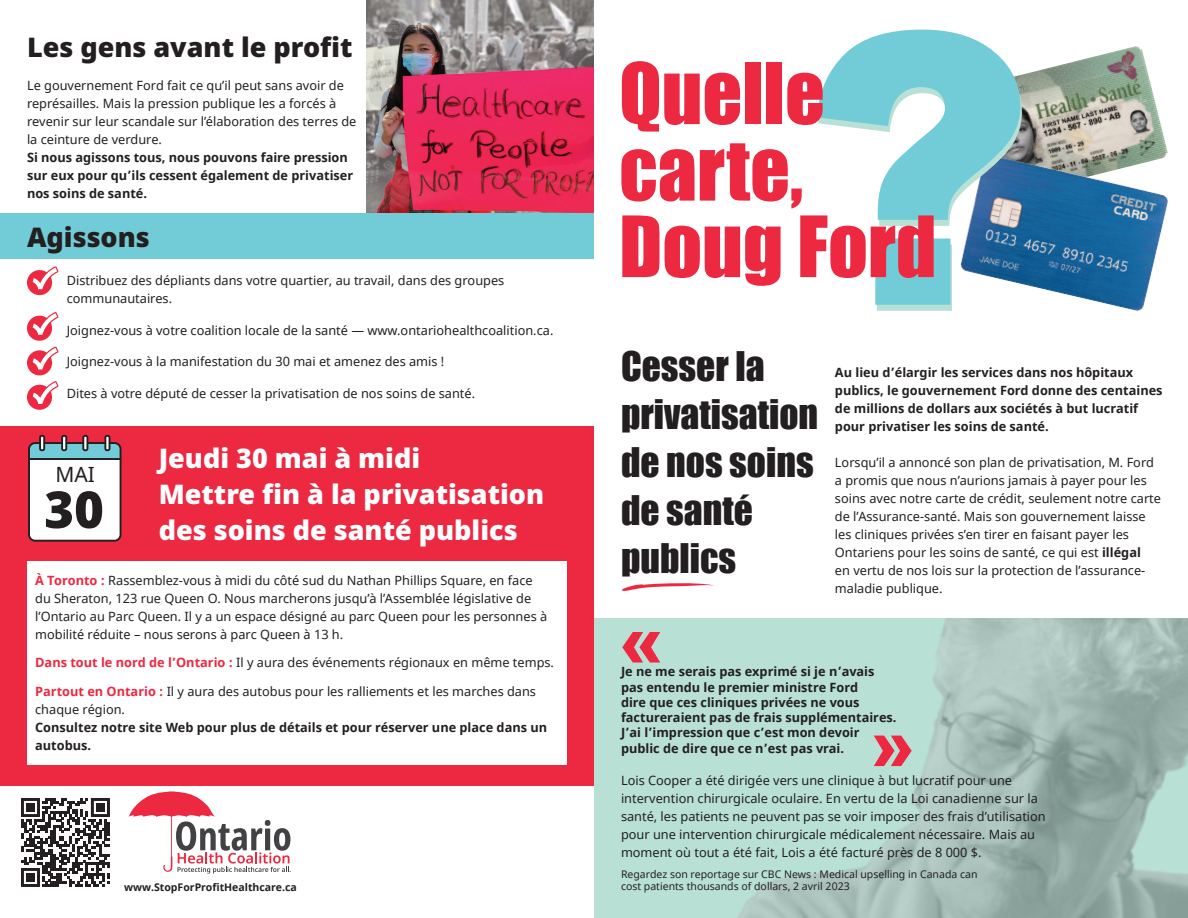
<style>
.page{position:relative;width:1188px;height:918px;background:#fff}
.page>*{position:absolute;margin:0;border:0;box-sizing:border-box;transform-origin:0 0}
.t1{font:78px "Impact";color:#ed2841}
.t2{font:900 67.5px "Arial";color:#ed2841}
.t3{font:51px "Noto Sans Arabic";color:#231f20}
.t4{font:37.5px/48px "Impact";color:#231f20}
.t5{font:900 27px/36px "Noto Sans";color:#fff}
.t6{font:900 27px "Noto Sans";color:#231f20}
.t7{font:21px "Noto Sans";color:#231f20}
.t8{font:12.75px/18px "Noto Sans";color:#231f20}
.t9{font:700 12.75px/15.3px "Noto Sans";color:#231f20}
.t10{font:10.5px/12.6px "Noto Sans";color:#231f20}
.t11{font:700 10.5px "Noto Sans";color:#231f20}
.s1{font-weight:700}
.s2{font-weight:700;color:#ed2841}
</style>
<div class="page">
<img style="left:1022px;top:46px;width:142px;height:90px">
<img style="left:1022px;top:136px;width:146px;height:175px">
<svg style="left:876px;top:74px;width:146px;height:237px"></svg>
<div style="left:594px;top:619px;width:594px;height:299px;background:#b9e0d5"></div>
<img style="left:737px;top:619px;width:451px;height:299px">
<div style="left:0;top:426px;width:594px;height:360px;background:#ed2841"></div>
<img style="left:366px;top:0;width:228px;height:213px">
<div style="left:27px;top:561px;width:540px;height:203px;background:#fff"></div>
<div style="left:27px;top:385px;width:25px;height:25px;background:#ed2841;border-radius:50%"></div>
<svg style="left:31px;top:381px;width:28px;height:24px"></svg>
<div style="left:27px;top:350px;width:25px;height:25px;background:#ed2841;border-radius:50%"></div>
<svg style="left:31px;top:347px;width:28px;height:24px"></svg>
<div style="left:27px;top:316px;width:25px;height:25px;background:#ed2841;border-radius:50%"></div>
<svg style="left:31px;top:312px;width:28px;height:24px"></svg>
<div style="left:27px;top:270px;width:25px;height:25px;background:#ed2841;border-radius:50%"></div>
<svg style="left:31px;top:266px;width:28px;height:24px"></svg>
<svg style="left:28px;top:435px;width:93px;height:107px;background:#d7d5d8"></svg>
<div style="left:0;top:213px;width:594px;height:46px;background:#72ccd7"></div>
<svg style="left:21px;top:798px;width:89px;height:89px"></svg>
<div style="left:26px;top:873px;width:8px;height:8px;background:#231f20"></div>
<svg style="left:128px;top:791px;width:163px;height:83px"></svg>
<svg style="left:816px;top:30px;width:204px;height:275px;fill:#72ccd7"></svg>
<svg style="left:622px;top:583px;width:92px;height:8px"></svg>
<svg style="left:874px;top:736px;width:38px;height:30px"></svg>
<p class="t6" style="left:27px;top:26px;width:327px">Les gens avant le profit</p>
<p class="t8" style="left:27px;top:76px;width:331px">Le gouvernement Ford fait ce qu’il peut sans avoir de représailles. Mais la pression publique les a forcés à revenir sur leur scandale sur l’élaboration des terres de la ceinture de verdure.<br><span class="s1">Si nous agissons tous, nous pouvons faire pression sur eux pour qu’ils cessent également de privatiser nos soins de santé.</span></p>
<p class="t6" style="left:27px;top:217px;width:124px">Agissons</p>
<p class="t8" style="left:67px;top:271px;width:439px">Distribuez des dépliants dans votre quartier, au travail, dans des groupes communautaires.</p>
<p class="t8" style="left:67px;top:321px;width:488px">Joignez-vous à votre coalition locale de la santé — www.ontariohealthcoalition.ca.</p>
<p class="t8" style="left:67px;top:352px;width:379px">Joignez-vous à la manifestation du 30 mai et amenez des amis !</p>
<p class="t8" style="left:67px;top:384px;width:410px">Dites à votre député de cesser la privatisation de nos soins de santé.</p>
<p class="t7" style="left:55px;top:460px;width:41px">MAI</p>
<p class="t3" style="left:44px;top:481px;width:61px">30</p>
<p class="t5" style="left:159px;top:441px;width:263px">Jeudi 30 mai à midi</p>
<p class="t5" style="left:159px;top:477px;width:387px">Mettre fin à la privatisation des soins de santé publics</p>
<p class="t8" style="left:35px;top:571px;width:514px"><span class="s2">À Toronto :</span> Rassemblez-vous à midi du côté sud du Nathan Phillips Square, en face du Sheraton, 123 rue Queen O. Nous marcherons jusqu’à l’Assemblée législative de l’Ontario au Parc Queen. Il y a un espace désigné au parc Queen pour les personnes à mobilité réduite – nous serons à parc Queen à 13 h.</p>
<p class="t8" style="left:35px;top:653px;width:520px"><span class="s2">Dans tout le nord de l’Ontario :</span> Il y aura des événements régionaux en même temps.</p>
<p class="t8" style="left:35px;top:682px;width:502px"><span class="s2">Partout en Ontario :</span> Il y aura des autobus pour les ralliements et les marches dans chaque région.</p>
<p class="t9" style="left:35px;top:718px;width:513px;line-height:18px">Consultez notre site Web pour plus de détails et pour réserver une place dans un autobus.</p>
<p class="t11" style="left:124px;top:880px;width:174px">www.StopForProfitHealthcare.ca</p>
<p class="t1" style="left:619px;top:33px;width:207px">Quelle</p>
<p class="t1" style="left:619px;top:110px;width:185px">carte,</p>
<p class="t1" style="left:619px;top:186px;width:319px">Doug Ford</p>
<p class="t4" style="left:621px;top:341px;width:199px">Cesser la privatisation de nos soins de santé publics</p>
<p class="t2" style="left:619px;top:592px;width:47px">«</p>
<p class="t9" style="left:835px;top:364px;width:329px;line-height:18px">Au lieu d’élargir les services dans nos hôpitaux publics, le gouvernement Ford donne des centaines de millions de dollars aux sociétés à but lucratif pour privatiser les soins de santé.</p>
<p class="t8" style="left:835px;top:453px;width:328px">Lorsqu’il a annoncé son plan de privatisation, M. Ford a promis que nous n’aurions jamais à payer pour les soins avec notre carte de crédit, seulement notre carte de l’Assurance-santé. Mais son gouvernement laisse les cliniques privées s’en tirer en faisant payer les Ontariens pour les soins de santé, ce qui est <span class="s1">illégal<br></span>en vertu de nos lois sur la protection de l’assurance&shy;maladie publique.</p>
<p class="t9" style="left:621px;top:664px;width:277px">Je ne me serais pas exprimé si je n’avais pas entendu le premier ministre Ford<br>dire que ces cliniques privées ne vous factureraient pas de frais supplémentaires.<br>J’ai l’impression que c’est mon devoir public de dire que ce n’est pas vrai.</p>
<p class="t8" style="left:621px;top:771px;width:426px">Lois Cooper a été dirigée vers une clinique à but lucratif pour une intervention chirurgicale oculaire. En vertu de la Loi canadienne sur la santé, les patients ne peuvent pas se voir imposer des frais d’utilisation pour une intervention chirurgicale médicalement nécessaire. Mais au moment où tout a été fait, Lois a été facturé près de 8 000 $.</p>
<p class="t10" style="left:621px;top:867px;width:358px">Regardez son reportage sur CBC News : Medical upselling in Canada can cost patients thousands of dollars, 2 avril 2023</p>
</div>
